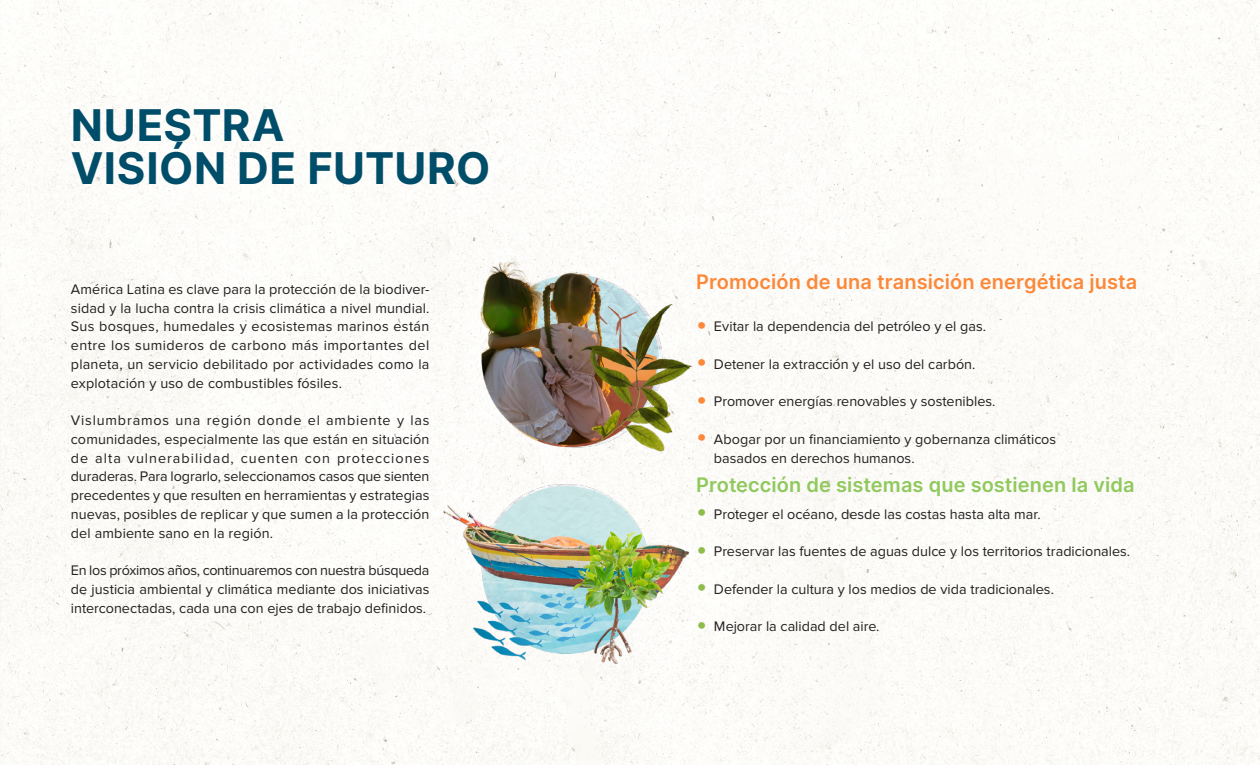
<style>
.page{position:relative;width:1260px;height:765px;background:#fff}
.page>*{position:absolute;margin:0;border:0;box-sizing:border-box;transform-origin:0 0}
.T1{font:43.75px/43.8px "Inter";letter-spacing:.01em;color:#004d69}
.T2{font:20px "Inter";letter-spacing:.005em;color:#fc8839}
.T2-2{font:20px "Inter";letter-spacing:.005em;color:#90c95d}
.Txt_corrido{font:14.38px/18.8px "Proxima Nova";color:#231f20;text-align:justify}
.s1{font-size:31.25px;color:#fc8839}
.s2{font-size:31.25px;color:#8ebd4b}
</style>
<div class="page">
<img style="left:0;top:0;width:1260px;height:765px">
<img style="left:433px;top:472px;width:261px;height:211px">
<img style="left:472px;top:256px;width:223px;height:223px">
<p class="T1" style="left:71px;top:102px;width:421px">NUESTRA<br>VISIÓN DE FUTURO</p>
<p class="Txt_corrido" style="left:71px;top:280px;width:360px">América Latina es clave para la protección de la biodiver&shy;sidad y la lucha contra la crisis climática a nivel mundial.<br>Sus bosques, humedales y ecosistemas marinos están entre los sumideros de carbono más importantes del planeta, un servicio debilitado por actividades como la explotación y uso de combustibles fósiles.</p>
<p class="Txt_corrido" style="left:71px;top:411px;width:360px">Vislumbramos una región donde el ambiente y las comunidades, especialmente las que están en situación de alta vulnerabilidad, cuenten con protecciones duraderas. Para lograrlo, seleccionamos casos que sienten precedentes y que resulten en herramientas y estrategias nuevas, posibles de replicar y que sumen a la protección del ambiente sano en la región.</p>
<p class="Txt_corrido" style="left:71px;top:561px;width:360px">En los próximos años, continuaremos con nuestra búsqueda de justicia ambiental y climática mediante dos iniciativas interconectadas, cada una con ejes de trabajo definidos.</p>
<p class="T2" style="left:696px;top:267px;width:443px">Promoción de una transición energética justa</p>
<p class="Txt_corrido" style="left:696px;top:317px;width:291px"><span class="s1">•</span> Evitar la dependencia del petróleo y el gas.</p>
<p class="Txt_corrido" style="left:696px;top:355px;width:281px"><span class="s1">•</span> Detener la extracción y el uso del carbón.</p>
<p class="Txt_corrido" style="left:696px;top:392px;width:301px"><span class="s1">•</span> Promover energías renovables y sostenibles.</p>
<p class="Txt_corrido" style="left:714px;top:430px;width:344px;text-indent:-18px"><span class="s1">•</span> Abogar por un financiamiento y gobernanza climáticos basados en derechos humanos.</p>
<p class="T2-2" style="left:696px;top:470px;width:440px">Protección de sistemas que sostienen la vida</p>
<p class="Txt_corrido" style="left:696px;top:505px;width:346px"><span class="s2">•</span> Proteger el océano, desde las costas hasta alta mar.</p>
<p class="Txt_corrido" style="left:696px;top:542px;width:435px"><span class="s2">•</span> Preservar las fuentes de aguas dulce y los territorios tradicionales.</p>
<p class="Txt_corrido" style="left:696px;top:580px;width:359px"><span class="s2">•</span> Defender la cultura y los medios de vida tradicionales.</p>
<p class="Txt_corrido" style="left:696px;top:617px;width:185px"><span class="s2">•</span> Mejorar la calidad del aire.</p>
</div>
